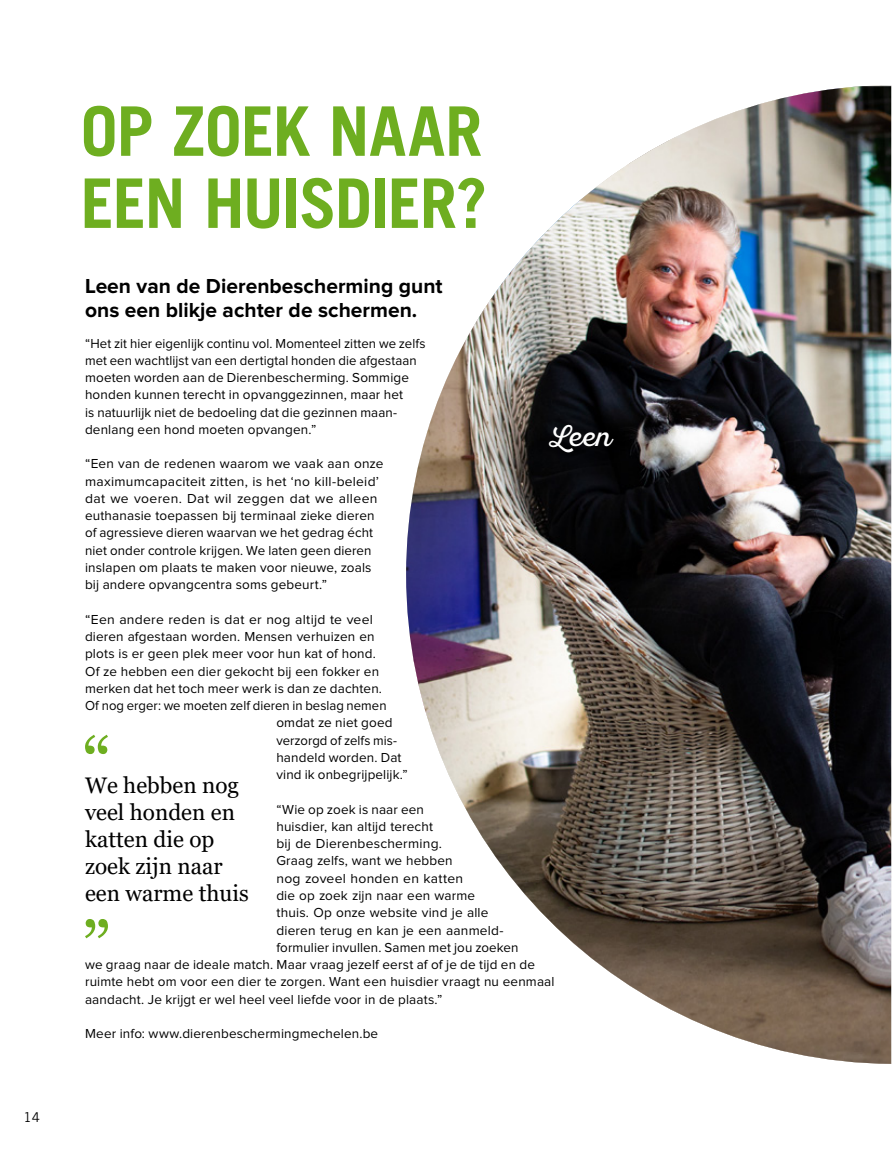
<style>
.page{position:relative;width:893px;height:1149px;background:#fff}
.page>*{position:absolute;margin:0;border:0;box-sizing:border-box;transform-origin:0 0}
.t1{font:700 68.4px/72px "Trade Gothic LT Std";letter-spacing:-.02em;color:#6eae20}
.t2{font:27px "Sant Elia Script";color:#fff}
.t3{font:22.5px/27px "Georgia";color:#000}
.t4{font:700 21px/24px "Proxima Nova";color:#000}
.t5{font:13.5px/17.2px "Proxima Nova";letter-spacing:.01em;color:#000}
.t6{font:13.5px "Trade Gothic LT Std";color:#000}
</style>
<div class="page">
<img style="left:406px;top:86px;width:485px;height:977px">
<div style="left:532px;top:407px;width:98px;height:63px;background:#060609"></div>
<svg style="left:85px;top:919px;width:23px;height:19px"></svg>
<svg style="left:85px;top:734px;width:23px;height:19px"></svg>
<p class="t6" style="left:24px;top:1108px;width:18px">14</p>
<h1 class="t1" style="left:81px;top:94px;width:408px">OP ZOEK NAAR<br>EEN HUISDIER?</h1>
<h3 class="t4" style="left:85px;top:274px;width:359px">Leen van de Dierenbescherming gunt ons een blikje achter de schermen.</h3>
<p class="t5" style="left:85px;top:334px;width:342px">“Het zit hier eigenlijk continu vol. Momenteel zitten we zelfs met een wachtlijst van een dertigtal honden die afgestaan moeten worden aan de Dierenbescherming. Sommige honden kunnen terecht in opvanggezinnen, maar het<br>is natuurlijk niet de bedoeling dat die gezinnen maan&shy;denlang een hond moeten opvangen.”</p>
<p class="t5" style="left:85px;top:455px;width:300px">“Een van de redenen waarom we vaak aan onze maximumcapaciteit zitten, is het ‘no kill-beleid’ dat we voeren. Dat wil zeggen dat we alleen euthanasie toepassen bij terminaal zieke dieren of agressieve dieren waarvan we het gedrag écht niet onder controle krijgen. We laten geen dieren inslapen om plaats te maken voor nieuwe, zoals bij andere opvangcentra soms gebeurt.”</p>
<p class="t5" style="left:85px;top:610px;width:289px">“Een andere reden is dat er nog altijd te veel</p>
<p class="t5" style="left:85px;top:628px;width:291px">dieren afgestaan worden. Mensen verhuizen en</p>
<p class="t5" style="left:85px;top:645px;width:292px">plots is er geen plek meer voor hun kat of hond.</p>
<p class="t5" style="left:85px;top:662px;width:296px">Of ze hebben een dier gekocht bij een fokker en</p>
<p class="t5" style="left:85px;top:679px;width:299px">merken dat het toch meer werk is dan ze dachten.</p>
<p class="t5" style="left:85px;top:697px;width:303px">Of nog erger: we moeten zelf dieren in beslag nemen</p>
<p class="t5" style="left:276px;top:714px;width:118px">omdat ze niet goed</p>
<p class="t5" style="left:276px;top:731px;width:122px">verzorgd of zelfs mis-</p>
<p class="t5" style="left:276px;top:748px;width:127px">handeld worden. Dat</p>
<p class="t5" style="left:276px;top:766px;width:133px">vind ik onbegrijpelijk.”</p>
<p class="t5" style="left:276px;top:800px;width:149px">“Wie op zoek is naar een</p>
<p class="t5" style="left:276px;top:817px;width:158px">huisdier, kan altijd terecht</p>
<p class="t5" style="left:276px;top:835px;width:167px">bij de Dierenbescherming.</p>
<p class="t5" style="left:276px;top:852px;width:178px">Graag zelfs, want we hebben</p>
<p class="t5" style="left:276px;top:869px;width:188px">nog zoveel honden en katten</p>
<p class="t5" style="left:276px;top:886px;width:200px">die op zoek zijn naar een warme</p>
<p class="t5" style="left:276px;top:904px;width:214px">thuis. Op onze website vind je alle</p>
<p class="t5" style="left:276px;top:921px;width:229px">dieren terug en kan je een aanmeld-</p>
<p class="t5" style="left:276px;top:938px;width:244px">formulier invullen. Samen met jou zoeken</p>
<p class="t5" style="left:85px;top:955px;width:451px">we graag naar de ideale match. Maar vraag jezelf eerst af of je de tijd en de</p>
<p class="t5" style="left:85px;top:973px;width:471px">ruimte hebt om voor een dier te zorgen. Want een huisdier vraagt nu eenmaal</p>
<p class="t5" style="left:85px;top:990px;width:359px">aandacht. Je krijgt er wel heel veel liefde voor in de plaats.”</p>
<p class="t5" style="left:85px;top:1024px;width:295px">Meer info: www.dierenbeschermingmechelen.be</p>
<h2 class="t2" style="left:550px;top:420px;width:63px">Leen</h2>
<h3 class="t3" style="left:85px;top:771px;width:165px">We hebben nog veel honden en katten die op zoek zijn naar een warme thuis</h3>
</div>
